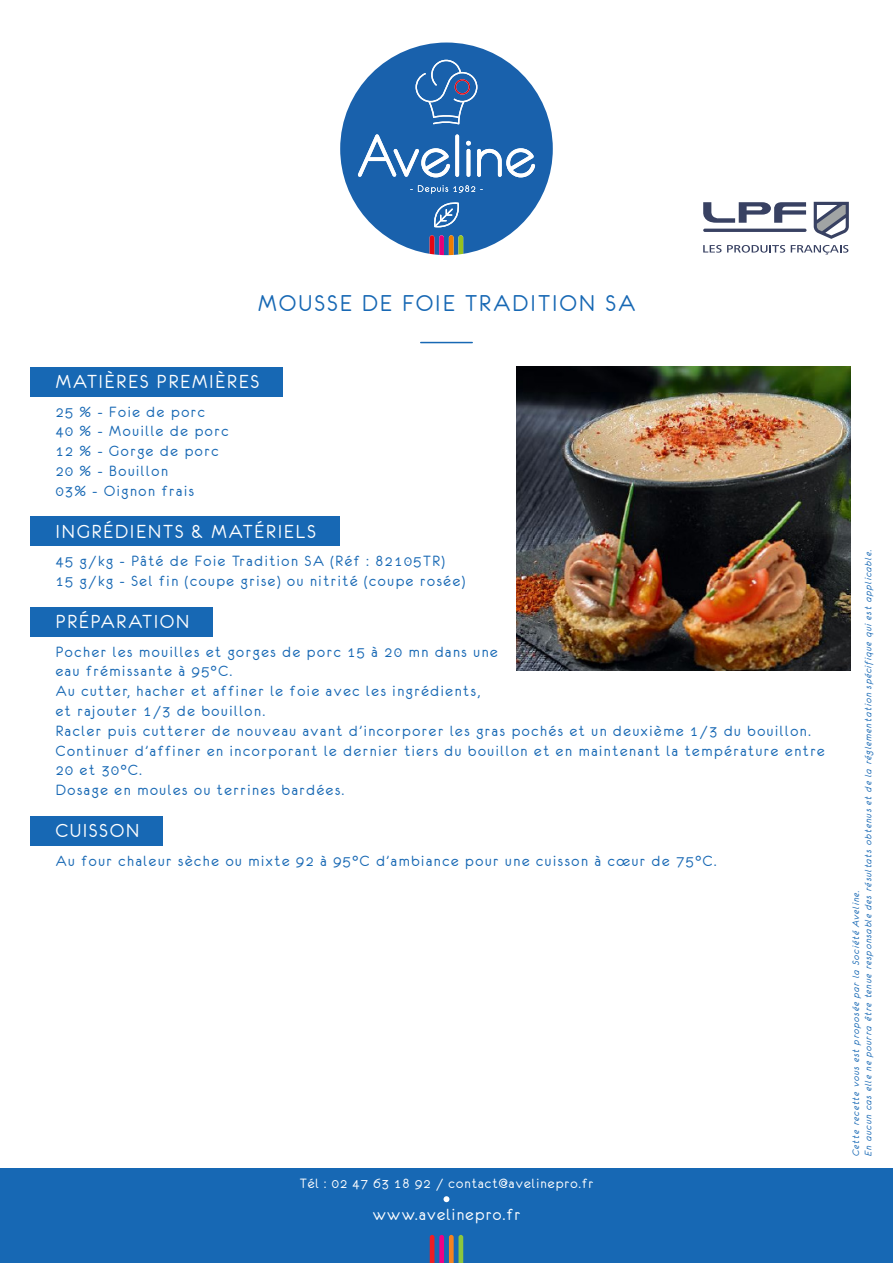
<style>
.page{position:relative;width:893px;height:1263px;background:#fff}
.page>*{position:absolute;margin:0;border:0;box-sizing:border-box;transform-origin:0 0}
.t1{font:25.5px "Eurofurenceregular";letter-spacing:.1em;color:#1768b4}
.TITRE{font:21px "Eurofurenceregular";letter-spacing:.1em;color:#fff}
.t2{font:18px "Eurofurenceregular";letter-spacing:.075em;color:#fff}
.TEXTE{font:16.5px/19.8px "Eurofurenceregular";letter-spacing:.1em;color:#1768b4}
.t3{font:15px "Eurofurenceregular";letter-spacing:.075em;color:#fff}
.t4{font:10.5px "Eurofurenceitalic";letter-spacing:.1em;color:#1768b4}
</style>
<div class="page">
<img style="left:517px;top:367px;width:333px;height:304px">
<div style="left:0;top:1168px;width:893px;height:95px;background:#1768b4"></div>
<svg style="left:340px;top:43px;width:213px;height:211px;fill:#1961ac"></svg>
<svg style="left:433px;top:202px;width:27px;height:26px"></svg>
<svg style="left:416px;top:60px;width:61px;height:64px;background:#3973b3"></svg>
<svg style="left:430px;top:235px;width:33px;height:20px"></svg>
<svg style="left:410px;top:185px;width:73px;height:9px"></svg>
<svg style="left:466px;top:141px;width:5px;height:5px"></svg>
<svg style="left:358px;top:134px;width:92px;height:43px"></svg>
<svg style="left:455px;top:134px;width:4px;height:43px"></svg>
<hr style="left:467px;top:149px;width:3px;height:28px;background:#fff;border-radius:2px">
<svg style="left:477px;top:148px;width:58px;height:29px"></svg>
<svg style="left:430px;top:1235px;width:33px;height:28px"></svg>
<svg style="left:443px;top:1196px;width:6px;height:6px"></svg>
<hr style="left:421px;top:342px;width:51px;height:1px;background:#1768b4">
<svg style="left:703px;top:245px;width:82px;height:8px"></svg>
<svg style="left:791px;top:245px;width:57px;height:10px"></svg>
<svg style="left:814px;top:202px;width:35px;height:37px"></svg>
<hr style="left:703px;top:229px;width:104px;height:3px;background:#384162;border-radius:2px">
<svg style="left:703px;top:202px;width:103px;height:21px"></svg>
<div style="left:30px;top:367px;width:253px;height:29px;background:#1768b4"></div>
<div style="left:30px;top:517px;width:309px;height:29px;background:#1768b4"></div>
<div style="left:30px;top:607px;width:183px;height:29px;background:#1768b4"></div>
<div style="left:30px;top:816px;width:133px;height:30px;background:#1768b4"></div>
<p class="t1" style="left:258px;top:290px;width:378px">MOUSSE DE FOIE TRADITION SA</p>
<p class="TITRE" style="left:56px;top:371px;width:205px">MATIÈRES PREMIÈRES</p>
<p class="TEXTE" style="left:56px;top:401px;width:174px">25 % - Foie de porc<br>40 % - Mouille de porc<br>12 % - Gorge de porc<br>20 % - Bouillon<br>03% - Oignon frais</p>
<p class="TITRE" style="left:56px;top:521px;width:262px">INGRÉDIENTS &amp; MATÉRIELS</p>
<p class="TEXTE" style="left:56px;top:551px;width:411px">45 g/kg - Pâté de Foie Tradition SA (Réf : 82105TR)<br>15 g/kg - Sel fin (coupe grise) ou nitrité (coupe rosée)</p>
<p class="TITRE" style="left:56px;top:611px;width:135px">PRÉPARATION</p>
<p class="TEXTE" style="left:56px;top:641px;width:770px">Pocher les mouilles et gorges de porc 15 à 20 mn dans une<br>eau frémissante à 95°C.<br>Au cutter, hacher et affiner le foie avec les ingrédients,<br>et rajouter 1/3 de bouillon.<br>Racler puis cutterer de nouveau avant d’incorporer les gras pochés et un deuxième 1/3 du bouillon.<br>Continuer d’affiner en incorporant le dernier tiers du bouillon et en maintenant la température entre 20 et 30°C.<br>Dosage en moules ou terrines bardées.</p>
<p class="TITRE" style="left:56px;top:820px;width:85px">CUISSON</p>
<p class="TEXTE" style="left:56px;top:851px;width:662px">Au four chaleur sèche ou mixte 92 à 95°C d’ambiance pour une cuisson à cœur de 75°C.</p>
<p class="t3" style="left:300px;top:1176px;width:295px">Tél : 02 47 63 18 92 / contact@avelinepro.fr</p>
<p class="t2" style="left:373px;top:1206px;width:149px">www.avelinepro.fr</p>
<p class="t4" style="left:863px;top:1156px;width:608px;rotate:-90deg">En aucun cas elle ne pourra être tenue responsable des résultats obtenus et de la réglementation spécifique qui est applicable.</p>
<p class="t4" style="left:850px;top:1156px;width:267px;rotate:-90deg">Cette recette vous est proposée par la Société Aveline.</p>
</div>
